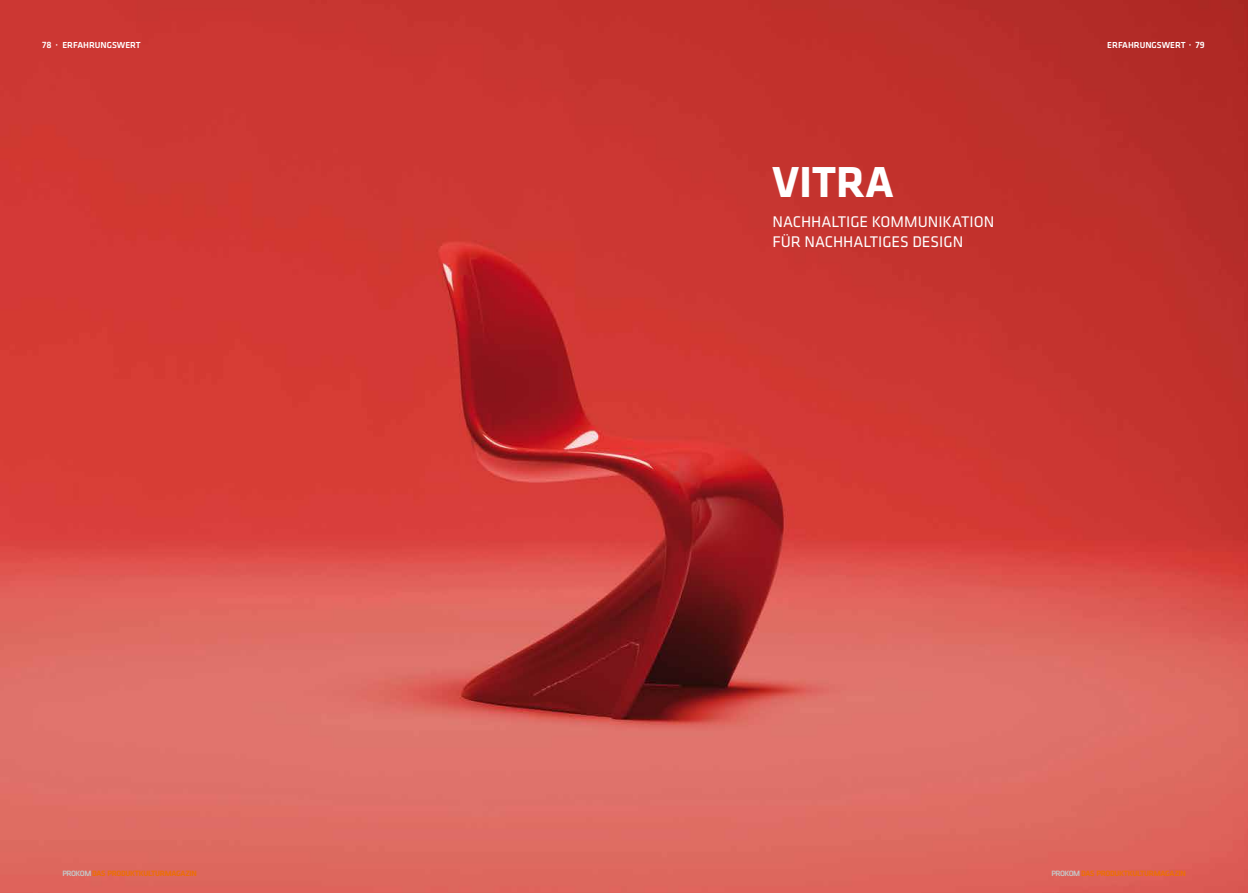
<style>
.page{position:relative;width:1248px;height:893px;background:#fff}
.page>*{position:absolute;margin:0;border:0;box-sizing:border-box;transform-origin:0 0}
.t1{font:700 45px "Klavika CH";color:#fff}
.t2{font:16px/19.2px "Klavika CH";color:#fff}
.t3{font:500 9px "Klavika CH";color:#fff}
.t4{font:700 8px "Klavika CH";letter-spacing:-.035em;color:#eb6e08}
.s1{font-size:9.5px}
.s2{font-weight:500;color:#c6c7c8}
</style>
<div class="page">
<img style="left:0;top:0;width:1247px;height:893px">
<p class="t3" style="left:42px;top:40px;width:100px"><span class="s1">78 ·</span> ERFAHRUNGSWERT</p>
<p class="t3" style="left:1107px;top:40px;width:99px">ERFAHRUNGSWERT <span class="s1">· 79</span></p>
<h1 class="t1" style="left:772px;top:157px;width:123px">VITRA</h1>
<h2 class="t2" style="left:772px;top:213px;width:223px">NACHHALTIGE KOMMUNIKATION<br>FÜR NACHHALTIGES DESIGN</h2>
<p class="t4" style="left:62px;top:869px;width:136px"><span class="s2">PROKOM</span>DAS PRODUKTKULTURMAGAZIN</p>
<p class="t4" style="left:1051px;top:869px;width:136px"><span class="s2">PROKOM</span> DAS PRODUKTKULTURMAGAZIN</p>
</div>
